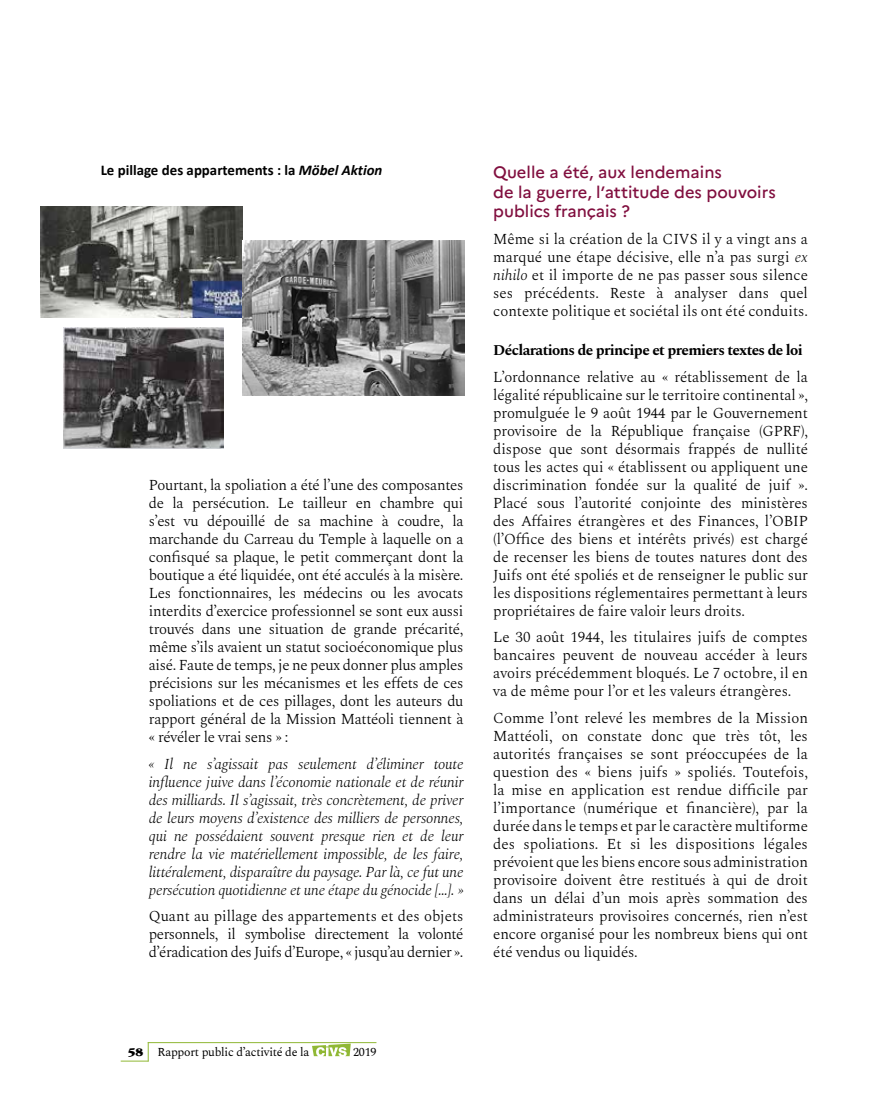
<style>
.page{position:relative;width:893px;height:1106px;background:#fff}
.page>*{position:absolute;margin:0;border:0;box-sizing:border-box;transform-origin:0 0}
.t1{font:500 16.5px/19.5px "Marianne";color:#810f3f}
.t2{font:300 15px/18px "Spectral";letter-spacing:-.01em;color:#000;text-align:justify}
.t3{font:italic 300 15px/18px "Spectral";letter-spacing:-.01em;color:#000;text-align:justify}
.t4{font:700 15px "Spectral";letter-spacing:-.04em;color:#000}
.t5{font:700 14.85px "Calibri";color:#000}
.t6{font:12px "Spectral";letter-spacing:-.02em;color:#000}
.s1{font-style:italic}
.s2{font-family:"Garamond";font-weight:900}
</style>
<div class="page">
<svg style="left:121px;top:1042px;width:28px;height:19px"></svg>
<hr style="left:148px;top:1042px;width:228px;height:1px;background:#90b835">
<svg style="left:312px;top:1043px;width:39px;height:13px"></svg>
<img style="left:41px;top:207px;width:201px;height:111px">
<img style="left:64px;top:327px;width:159px;height:122px">
<img style="left:243px;top:240px;width:222px;height:155px">
<p class="t5" style="left:101px;top:159px;width:283px">Le pillage des appartements : la <span class="s1">Möbel Aktion</span></p>
<p class="t2" style="left:149px;top:475px;width:316px">Pourtant, la spoliation a été l’une des composantes de la persécution. Le tailleur en chambre qui s’est vu dépouillé de sa machine à coudre, la marchande du Carreau du Temple à laquelle on a confisqué sa plaque, le petit commerçant dont la boutique a été liquidée, ont été acculés à la misère.<br>Les fonctionnaires, les médecins ou les avocats interdits d’exercice professionnel se sont eux aussi trouvés dans une situation de grande précarité, même s’ils avaient un statut socioéconomique plus aisé. Faute de temps, je ne peux donner plus amples précisions sur les mécanismes et les effets de ces spoliations et de ces pillages, dont les auteurs du rapport général de la Mission Mattéoli tiennent à « révéler le vrai sens » :</p>
<p class="t3" style="left:149px;top:753px;width:316px">« Il ne s’agissait pas seulement d’éliminer toute influence juive dans l’économie nationale et de réunir des milliards. Il s’agissait, très concrètement, de priver de leurs moyens d’existence des milliers de personnes, qui ne possédaient souvent presque rien et de leur rendre la vie matériellement impossible, de les faire, littéralement, disparaître du paysage. Par là, ce fut une persécution quotidienne et une étape du génocide […]. »</p>
<p class="t2" style="left:149px;top:906px;width:316px">Quant au pillage des appartements et des objets personnels, il symbolise directement la volonté d’éradication des Juifs d’Europe, « jusqu’au dernier ».</p>
<p class="t1" style="left:493px;top:163px;width:284px">Quelle a été, aux lendemains<br>de la guerre, l’attitude des pouvoirs publics français ?</p>
<p class="t2" style="left:493px;top:229px;width:316px">Même si la création de la CIVS il y a vingt ans a marqué une étape décisive, elle n’a pas surgi <span class="s1">ex nihilo</span> et il importe de ne pas passer sous silence ses précédents. Reste à analyser dans quel contexte politique et sociétal ils ont été conduits.</p>
<p class="t4" style="left:493px;top:339px;width:311px">Déclarations de principe et premiers textes de loi</p>
<p class="t2" style="left:493px;top:366px;width:316px">L’ordonnance relative au « rétablissement de la légalité républicaine sur le territoire continental », promulguée le 9 août 1944 par le Gouvernement provisoire de la République française (GPRF), dispose que sont désormais frappés de nullité tous les actes qui « établissent ou appliquent une discrimination fondée sur la qualité de juif ».<br>Placé sous l’autorité conjointe des ministères des Affaires étrangères et des Finances, l’OBIP (l’Office des biens et intérêts privés) est chargé de recenser les biens de toutes natures dont des Juifs ont été spoliés et de renseigner le public sur les dispositions réglementaires permettant à leurs propriétaires de faire valoir leurs droits.</p>
<p class="t2" style="left:493px;top:627px;width:316px">Le 30 août 1944, les titulaires juifs de comptes bancaires peuvent de nouveau accéder à leurs avoirs précédemment bloqués. Le 7 octobre, il en va de même pour l’or et les valeurs étrangères.</p>
<p class="t2" style="left:493px;top:707px;width:316px">Comme l’ont relevé les membres de la Mission Mattéoli, on constate donc que très tôt, les autorités françaises se sont préoccupées de la question des « biens juifs » spoliés. Toutefois, la mise en application est rendue difficile par l’importance (numérique et financière), par la durée dans le temps et par le caractère multiforme des spoliations. Et si les dispositions légales prévoient que les biens encore sous administration provisoire doivent être restitués à qui de droit dans un délai d’un mois après sommation des administrateurs provisoires concernés, rien n’est encore organisé pour les nombreux biens qui ont été vendus ou liquidés.</p>
<p class="t6" style="left:128px;top:1043px;width:183px"><span class="s2">58</span> Rapport public d’activité de la</p>
<p class="t6" style="left:353px;top:1043px;width:25px">2019</p>
</div>
